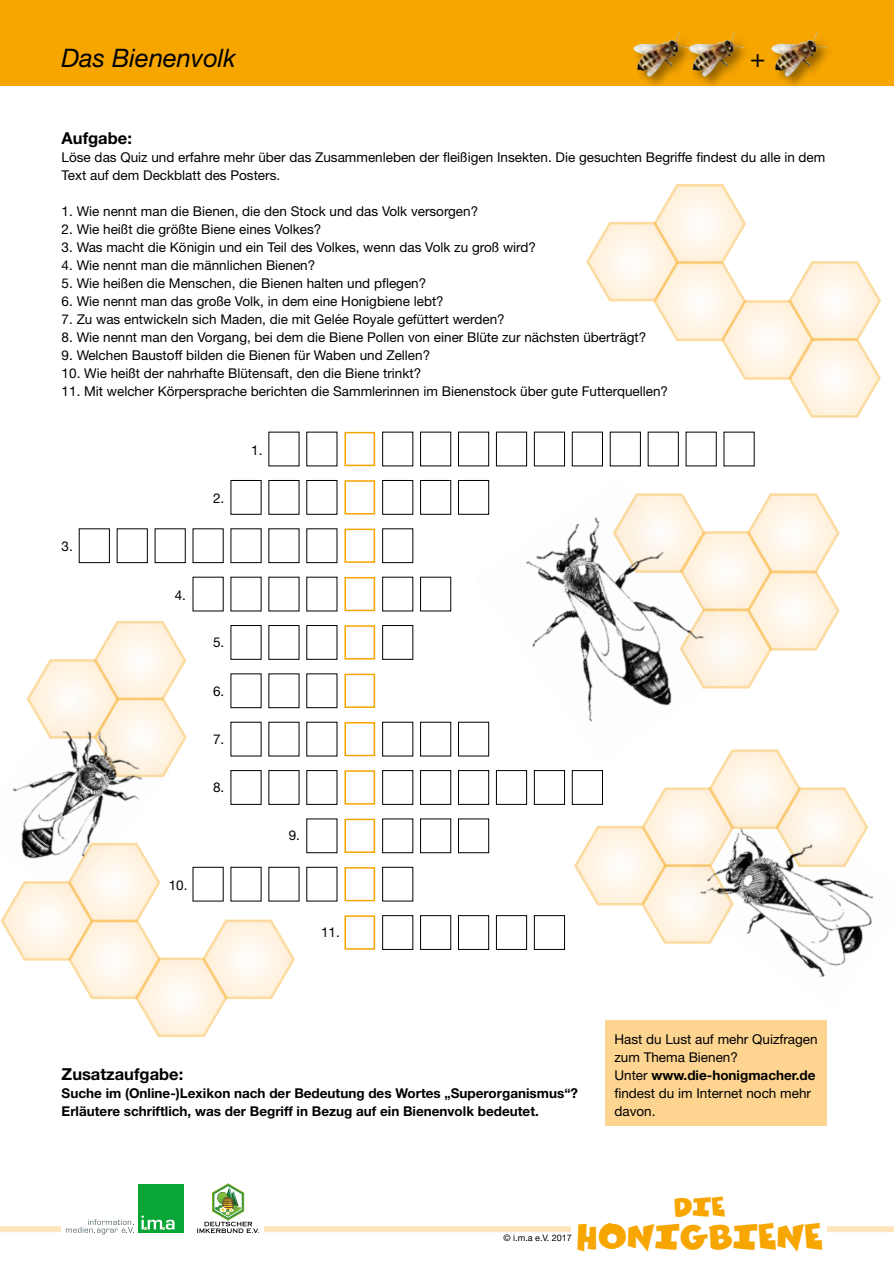
<style>
.page{position:relative;width:894px;height:1263px;background:#fff}
.page>*{position:absolute;margin:0;border:0;box-sizing:border-box;transform-origin:0 0}
.t1{font:30px "Comics Car Toon";color:#f7a600}
.t2{font:italic 25.5px "Helvetica Neue LT";color:#000}
.t3{font:22.5px "Comics Car Toon";color:#f7a600}
.t4{font:700 16.5px "Helvetica Neue LT";color:#000}
.t5{font:13.5px/18px "Helvetica Neue LT";color:#000}
.t6{font:700 13.5px/18px "Helvetica Neue LT";color:#000}
.t7{font:9px "Helvetica Neue LT";color:#000}
.s1{font-weight:700}
</style>
<div class="page">
<div style="left:0;top:0;width:894px;height:85px;background:#f7a600"></div>
<div style="left:0;top:1226px;width:894px;height:6px;background:#fee5be"></div>
<div style="left:572px;top:1197px;width:255px;height:59px;background:#fff"></div>
<div style="left:62px;top:1182px;width:135px;height:52px;background:#fff"></div>
<div style="left:138px;top:1184px;width:46px;height:49px;background:#0aa537"></div>
<svg style="left:142px;top:1216px;width:33px;height:13px"></svg>
<svg style="left:66px;top:1219px;width:68px;height:15px"></svg>
<div style="left:196px;top:1181px;width:68px;height:54px;background:#fff"></div>
<svg style="left:197px;top:1183px;width:62px;height:50px"></svg>
<svg style="left:748px;top:493px;width:92px;height:196px"></svg>
<svg style="left:586px;top:184px;width:295px;height:234px"></svg>
<svg style="left:0;top:866px;width:296px;height:171px"></svg>
<svg style="left:574px;top:749px;width:224px;height:195px"></svg>
<svg style="left:29px;top:620px;width:158px;height:143px"></svg>
<div style="left:606px;top:1020px;width:221px;height:106px;background:#fdd490"></div>
<div style="left:344px;top:432px;width:31px;height:34px;border:2px solid #f7a600"></div>
<div style="left:458px;top:432px;width:31px;height:34px;border:1px solid #000"></div>
<div style="left:496px;top:432px;width:31px;height:34px;border:1px solid #000"></div>
<div style="left:534px;top:432px;width:31px;height:34px;border:1px solid #000"></div>
<div style="left:572px;top:432px;width:31px;height:34px;border:1px solid #000"></div>
<div style="left:344px;top:480px;width:31px;height:34px;border:2px solid #f7a600"></div>
<div style="left:382px;top:480px;width:31px;height:34px;border:1px solid #000"></div>
<div style="left:420px;top:480px;width:31px;height:34px;border:1px solid #000"></div>
<div style="left:458px;top:480px;width:31px;height:34px;border:1px solid #000"></div>
<div style="left:344px;top:529px;width:31px;height:34px;border:2px solid #f7a600"></div>
<div style="left:382px;top:529px;width:31px;height:34px;border:1px solid #000"></div>
<div style="left:117px;top:529px;width:31px;height:34px;border:1px solid #000"></div>
<div style="left:79px;top:529px;width:31px;height:34px;border:1px solid #000"></div>
<div style="left:344px;top:577px;width:31px;height:34px;border:2px solid #f7a600"></div>
<div style="left:382px;top:577px;width:31px;height:34px;border:1px solid #000"></div>
<div style="left:344px;top:625px;width:31px;height:34px;border:2px solid #f7a600"></div>
<div style="left:382px;top:625px;width:31px;height:34px;border:1px solid #000"></div>
<div style="left:344px;top:674px;width:31px;height:34px;border:2px solid #f7a600"></div>
<div style="left:344px;top:722px;width:31px;height:34px;border:2px solid #f7a600"></div>
<div style="left:382px;top:722px;width:31px;height:34px;border:1px solid #000"></div>
<div style="left:420px;top:722px;width:31px;height:34px;border:1px solid #000"></div>
<div style="left:458px;top:722px;width:31px;height:34px;border:1px solid #000"></div>
<div style="left:344px;top:770px;width:31px;height:35px;border:2px solid #f7a600"></div>
<div style="left:382px;top:770px;width:31px;height:35px;border:1px solid #000"></div>
<div style="left:420px;top:770px;width:31px;height:35px;border:1px solid #000"></div>
<div style="left:458px;top:770px;width:31px;height:35px;border:1px solid #000"></div>
<div style="left:496px;top:770px;width:31px;height:35px;border:1px solid #000"></div>
<div style="left:534px;top:770px;width:31px;height:35px;border:1px solid #000"></div>
<div style="left:572px;top:770px;width:31px;height:35px;border:1px solid #000"></div>
<div style="left:307px;top:770px;width:30px;height:35px;border:1px solid #000"></div>
<div style="left:269px;top:770px;width:30px;height:35px;border:1px solid #000"></div>
<div style="left:231px;top:770px;width:30px;height:35px;border:1px solid #000"></div>
<div style="left:344px;top:819px;width:31px;height:34px;border:2px solid #f7a600"></div>
<div style="left:382px;top:819px;width:31px;height:34px;border:1px solid #000"></div>
<div style="left:420px;top:819px;width:31px;height:34px;border:1px solid #000"></div>
<div style="left:458px;top:819px;width:31px;height:34px;border:1px solid #000"></div>
<div style="left:344px;top:867px;width:31px;height:34px;border:2px solid #f7a600"></div>
<div style="left:382px;top:867px;width:31px;height:34px;border:1px solid #000"></div>
<div style="left:344px;top:915px;width:31px;height:35px;border:2px solid #f7a600"></div>
<div style="left:382px;top:915px;width:31px;height:35px;border:1px solid #000"></div>
<div style="left:420px;top:915px;width:31px;height:35px;border:1px solid #000"></div>
<div style="left:458px;top:915px;width:31px;height:35px;border:1px solid #000"></div>
<div style="left:496px;top:915px;width:31px;height:35px;border:1px solid #000"></div>
<div style="left:534px;top:915px;width:31px;height:35px;border:1px solid #000"></div>
<img style="left:474px;top:480px;width:274px;height:282px">
<img style="left:0;top:694px;width:172px;height:207px">
<img style="left:673px;top:783px;width:201px;height:195px">
<div style="left:770px;top:31px;width:70px;height:59px;background:#000;opacity:.4"></div>
<img style="left:771px;top:32px;width:46px;height:38px">
<div style="left:687px;top:31px;width:70px;height:59px;background:#000;opacity:.4"></div>
<img style="left:702px;top:32px;width:32px;height:38px">
<div style="left:632px;top:31px;width:70px;height:59px;background:#000;opacity:.4"></div>
<img style="left:634px;top:32px;width:45px;height:38px">
<h2 class="t2" style="left:62px;top:42px;width:176px">Das Bienenvolk</h2>
<h2 class="t2" style="left:750px;top:42px;width:17px">+</h2>
<p class="t4" style="left:62px;top:128px;width:72px">Aufgabe:</p>
<p class="t5" style="left:62px;top:148px;width:765px">Löse das Quiz und erfahre mehr über das Zusammenleben der fleißigen Insekten. Die gesuchten Begriffe findest du alle in dem<br>Text auf dem Deckblatt des Posters.</p>
<p class="t5" style="left:62px;top:202px;width:418px">1. Wie nennt man die Bienen, die den Stock und das Volk versorgen?</p>
<p class="t5" style="left:62px;top:220px;width:261px">2. Wie heißt die größte Biene eines Volkes?</p>
<p class="t5" style="left:62px;top:238px;width:476px">3. Was macht die Königin und ein Teil des Volkes, wenn das Volk zu groß wird?</p>
<p class="t5" style="left:62px;top:256px;width:255px">4. Wie nennt man die männlichen Bienen?</p>
<p class="t5" style="left:62px;top:274px;width:366px">5. Wie heißen die Menschen, die Bienen halten und pflegen?</p>
<p class="t5" style="left:62px;top:292px;width:384px">6. Wie nennt man das große Volk, in dem eine Honigbiene lebt?</p>
<p class="t5" style="left:62px;top:310px;width:445px">7. Zu was entwickeln sich Maden, die mit Gelée Royale gefüttert werden?</p>
<p class="t5" style="left:62px;top:328px;width:586px">8. Wie nennt man den Vorgang, bei dem die Biene Pollen von einer Blüte zur nächsten überträgt?</p>
<p class="t5" style="left:62px;top:346px;width:370px">9. Welchen Baustoff bilden die Bienen für Waben und Zellen?</p>
<p class="t5" style="left:62px;top:364px;width:361px">10. Wie heißt der nahrhafte Blütensaft, den die Biene trinkt?</p>
<p class="t5" style="left:62px;top:382px;width:608px">11. Mit welcher Körpersprache berichten die Sammlerinnen im Bienenstock über gute Futterquellen?</p>
<p class="t5" style="left:62px;top:537px;width:13px">3.</p>
<p class="t5" style="left:213px;top:489px;width:13px">2.</p>
<p class="t5" style="left:251px;top:441px;width:13px">1.</p>
<p class="t5" style="left:175px;top:586px;width:13px">4.</p>
<p class="t5" style="left:213px;top:633px;width:13px">5.</p>
<p class="t5" style="left:213px;top:682px;width:13px">6.</p>
<p class="t5" style="left:213px;top:730px;width:13px">7.</p>
<p class="t5" style="left:213px;top:778px;width:13px">8.</p>
<p class="t5" style="left:169px;top:876px;width:20px">10.</p>
<p class="t5" style="left:289px;top:826px;width:13px">9.</p>
<p class="t5" style="left:321px;top:923px;width:20px">11.</p>
<p class="t4" style="left:62px;top:1064px;width:123px">Zusatzaufgabe:</p>
<p class="t6" style="left:62px;top:1084px;width:518px">Suche im (Online-)Lexikon nach der Bedeutung des Wortes „Superorganismus“?<br>Erläutere schriftlich, was der Begriff in Bezug auf ein Bienenvolk bedeutet.</p>
<p class="t5" style="left:614px;top:1030px;width:205px">Hast du Lust auf mehr Quizfragen zum Thema Bienen?<br>Unter <span class="s1">www.die-honigmacher.de </span>findest du im Internet noch mehr davon.</p>
<h3 class="t3" style="left:674px;top:1193px;width:53px">DIE</h3>
<h1 class="t1" style="left:576px;top:1219px;width:248px">HONIGBIENE</h1>
<p class="t7" style="left:503px;top:1232px;width:70px">© i.m.a e.V. 2017</p>
</div>
